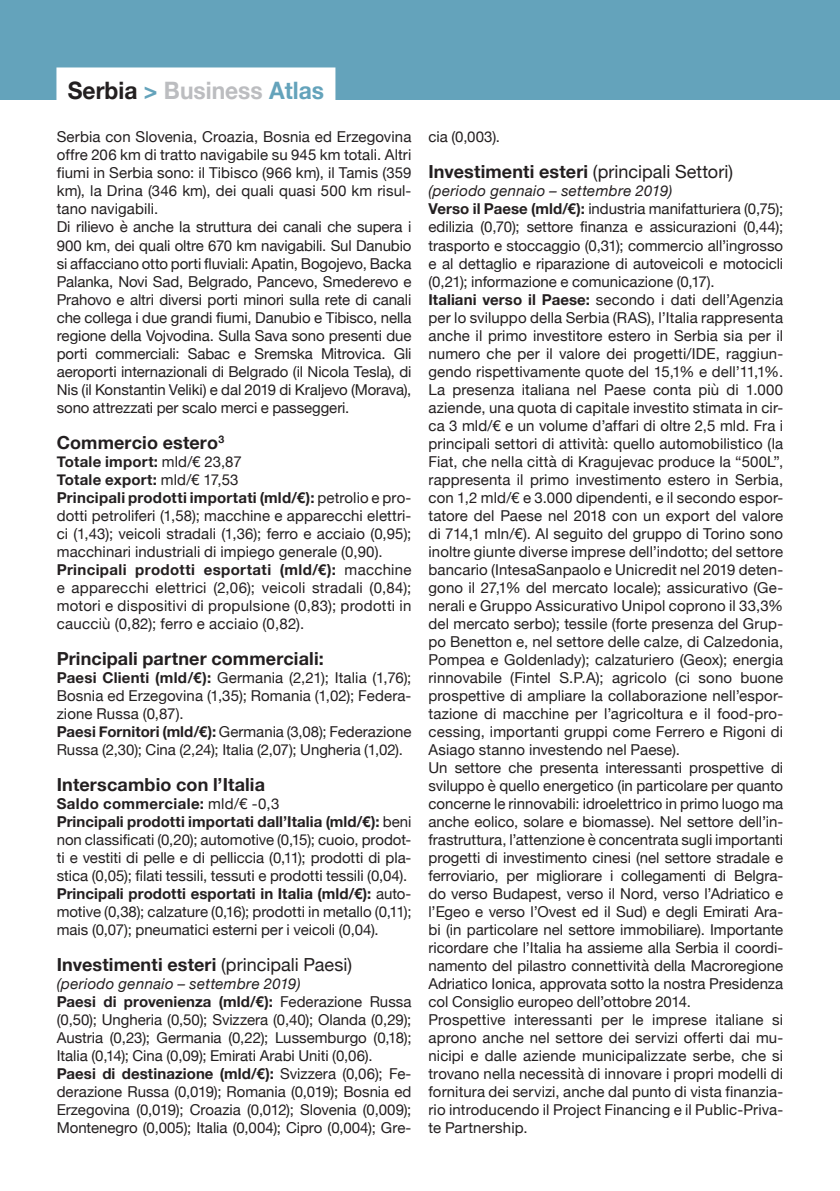
<style>
.page{position:relative;width:840px;height:1191px;background:#fff}
.page>*{position:absolute;margin:0;border:0;box-sizing:border-box;transform-origin:0 0}
.t1{font:700 24px "Helvetica Neue";color:#bcbdc0;scale:.95 1}
.t2{font:700 18px "Helvetica Neue";letter-spacing:.01em;color:#231f20}
.t3{font:18px "Helvetica Neue";color:#231f20}
.t4{font:15px/18px "Helvetica Neue";color:#231f20;text-align:justify}
.t5{font:700 15px "Helvetica Neue";letter-spacing:.02em;color:#231f20}
.t6{font:italic 15px "Helvetica Neue";letter-spacing:.02em;color:#231f20}
.s1{color:#231f20}
.s2{color:#64a3bb}
.s3{font-weight:400}
.s4{font-weight:700}
</style>
<div class="page">
<div style="left:0;top:0;width:839px;height:99px;background:#64a3bb"></div>
<div style="left:56px;top:67px;width:279px;height:36px;background:#fff"></div>
<p class="t1" style="left:68px;top:72px;width:271px"><span class="s1">Serbia</span> <span class="s2">&gt;</span> Business <span class="s2">Atlas</span></p>
<p class="t4" style="left:57px;top:129px;width:356px">Serbia con Slovenia, Croazia, Bosnia ed Erzegovina offre 206 km di tratto navigabile su 945 km totali. Altri fiumi in Serbia sono: il Tibisco (966 km), il Tamis (359 km), la Drina (346 km), dei quali quasi 500 km risul&shy;tano navigabili.</p>
<p class="t4" style="left:57px;top:219px;width:356px">Di rilievo è anche la struttura dei canali che supera i 900 km, dei quali oltre 670 km navigabili. Sul Danubio si affacciano otto porti fluviali: Apatin, Bogojevo, Backa Palanka, Novi Sad, Belgrado, Pancevo, Smederevo e Prahovo e altri diversi porti minori sulla rete di canali che collega i due grandi fiumi, Danubio e Tibisco, nella regione della Vojvodina. Sulla Sava sono presenti due porti commerciali: Sabac e Sremska Mitrovica. Gli aeroporti internazionali di Belgrado (il Nicola Tesla), di Nis (il Konstantin Veliki) e dal 2019 di Kraljevo (Morava), sono attrezzati per scalo merci e passeggeri.</p>
<p class="t2" style="left:57px;top:428px;width:169px">Commercio estero<sup>3</sup></p>
<p class="t5" style="left:57px;top:449px;width:186px">Totale import: <span class="s3">mld/€ 23,87</span></p>
<p class="t5" style="left:57px;top:467px;width:183px">Totale export: <span class="s3">mld/€ 17,53</span></p>
<p class="t4" style="left:57px;top:489px;width:356px"><span class="s4">Principali prodotti importati (mld/€):</span> petrolio e pro&shy;dotti petroliferi (1,58); macchine e apparecchi elettri&shy;ci (1,43); veicoli stradali (1,36); ferro e acciaio (0,95); macchinari industriali di impiego generale (0,90).</p>
<p class="t4" style="left:57px;top:561px;width:356px"><span class="s4">Principali prodotti esportati (mld/€):</span> macchine e apparecchi elettrici (2,06); veicoli stradali (0,84); motori e dispositivi di propulsione (0,83); prodotti in caucciù (0,82); ferro e acciaio (0,82).</p>
<p class="t2" style="left:57px;top:644px;width:268px">Principali partner commerciali:</p>
<p class="t4" style="left:57px;top:669px;width:356px"><span class="s4">Paesi Clienti (mld/€):</span> Germania (2,21); Italia (1,76); Bosnia ed Erzegovina (1,35); Romania (1,02); Federa&shy;zione Russa (0,87).</p>
<p class="t4" style="left:57px;top:723px;width:356px"><span class="s4">Paesi Fornitori (mld/€):</span> Germania (3,08); Federazione<br>Russa (2,30); Cina (2,24); Italia (2,07); Ungheria (1,02).</p>
<p class="t2" style="left:57px;top:770px;width:210px">Interscambio con l’Italia</p>
<p class="t5" style="left:57px;top:791px;width:224px">Saldo commerciale: <span class="s3">mld/€ -0,3</span></p>
<p class="t4" style="left:57px;top:813px;width:356px"><span class="s4">Principali prodotti importati dall’Italia (mld/€):</span> beni non classificati (0,20); automotive (0,15); cuoio, prodot&shy;ti e vestiti di pelle e di pelliccia (0,11); prodotti di pla&shy;stica (0,05); filati tessili, tessuti e prodotti tessili (0,04).</p>
<p class="t4" style="left:57px;top:885px;width:356px"><span class="s4">Principali prodotti esportati in Italia (mld/€):</span> auto&shy;motive (0,38); calzature (0,16); prodotti in metallo (0,11); mais (0,07); pneumatici esterni per i veicoli (0,04).</p>
<p class="t2" style="left:57px;top:950px;width:297px">Investimenti esteri <span class="s3">(principali Paesi)</span></p>
<p class="t6" style="left:57px;top:972px;width:245px">(periodo gennaio – settembre 2019)</p>
<p class="t4" style="left:57px;top:993px;width:356px"><span class="s4">Paesi di provenienza (mld/€):</span> Federazione Russa (0,50); Ungheria (0,50); Svizzera (0,40); Olanda (0,29); Austria (0,23); Germania (0,22); Lussemburgo (0,18); Italia (0,14); Cina (0,09); Emirati Arabi Uniti (0,06).</p>
<p class="t4" style="left:57px;top:1065px;width:356px"><span class="s4">Paesi di destinazione (mld/€):</span> Svizzera (0,06); Fe&shy;derazione Russa (0,019); Romania (0,019); Bosnia ed Erzegovina (0,019); Croazia (0,012); Slovenia (0,009); Montenegro (0,005); Italia (0,004); Cipro (0,004); Gre-</p>
<p class="t4" style="left:428px;top:129px;width:73px">cia (0,003).</p>
<p class="t3" style="left:428px;top:159px;width:306px"><span class="s4">Investimenti esteri</span> (principali Settori)</p>
<p class="t6" style="left:428px;top:180px;width:245px">(periodo gennaio – settembre 2019)</p>
<p class="t4" style="left:428px;top:201px;width:356px"><span class="s4">Verso il Paese (mld/€):</span> industria manifatturiera (0,75); edilizia (0,70); settore finanza e assicurazioni (0,44); trasporto e stoccaggio (0,31); commercio all’ingrosso e al dettaglio e riparazione di autoveicoli e motocicli (0,21); informazione e comunicazione (0,17).</p>
<p class="t4" style="left:428px;top:291px;width:356px"><span class="s4">Italiani verso il Paese:</span> secondo i dati dell’Agenzia per lo sviluppo della Serbia (RAS), l’Italia rappresenta anche il primo investitore estero in Serbia sia per il numero che per il valore dei progetti/IDE, raggiun&shy;gendo rispettivamente quote del 15,1% e dell’11,1%.<br>La presenza italiana nel Paese conta più di 1.000 aziende, una quota di capitale investito stimata in cir&shy;ca 3 mld/€ e un volume d’affari di oltre 2,5 mld. Fra i principali settori di attività: quello automobilistico (la Fiat, che nella città di Kragujevac produce la “500L”, rappresenta il primo investimento estero in Serbia, con 1,2 mld/€ e 3.000 dipendenti, e il secondo espor&shy;tatore del Paese nel 2018 con un export del valore di 714,1 mln/€). Al seguito del gruppo di Torino sono inoltre giunte diverse imprese dell’indotto; del settore bancario (IntesaSanpaolo e Unicredit nel 2019 deten&shy;gono il 27,1% del mercato locale); assicurativo (Ge&shy;nerali e Gruppo Assicurativo Unipol coprono il 33,3% del mercato serbo); tessile (forte presenza del Grup&shy;po Benetton e, nel settore delle calze, di Calzedonia, Pompea e Goldenlady); calzaturiero (Geox); energia rinnovabile (Fintel S.P.A); agricolo (ci sono buone prospettive di ampliare la collaborazione nell’espor&shy;tazione di macchine per l’agricoltura e il food-pro&shy;cessing, importanti gruppi come Ferrero e Rigoni di Asiago stanno investendo nel Paese).</p>
<p class="t4" style="left:428px;top:759px;width:356px">Un settore che presenta interessanti prospettive di sviluppo è quello energetico (in particolare per quanto concerne le rinnovabili: idroelettrico in primo luogo ma anche eolico, solare e biomasse). Nel settore dell’in&shy;frastruttura, l’attenzione è concentrata sugli importanti progetti di investimento cinesi (nel settore stradale e ferroviario, per migliorare i collegamenti di Belgra&shy;do verso Budapest, verso il Nord, verso l’Adriatico e l’Egeo e verso l’Ovest ed il Sud) e degli Emirati Ara&shy;bi (in particolare nel settore immobiliare). Importante ricordare che l’Italia ha assieme alla Serbia il coordi&shy;namento del pilastro connettività della Macroregione Adriatico Ionica, approvata sotto la nostra Presidenza col Consiglio europeo dell’ottobre 2014.</p>
<p class="t4" style="left:428px;top:1011px;width:356px">Prospettive interessanti per le imprese italiane si aprono anche nel settore dei servizi offerti dai mu&shy;nicipi e dalle aziende municipalizzate serbe, che si trovano nella necessità di innovare i propri modelli di fornitura dei servizi, anche dal punto di vista finanzia&shy;rio introducendo il Project Financing e il Public-Priva&shy;te Partnership.</p>
</div>
